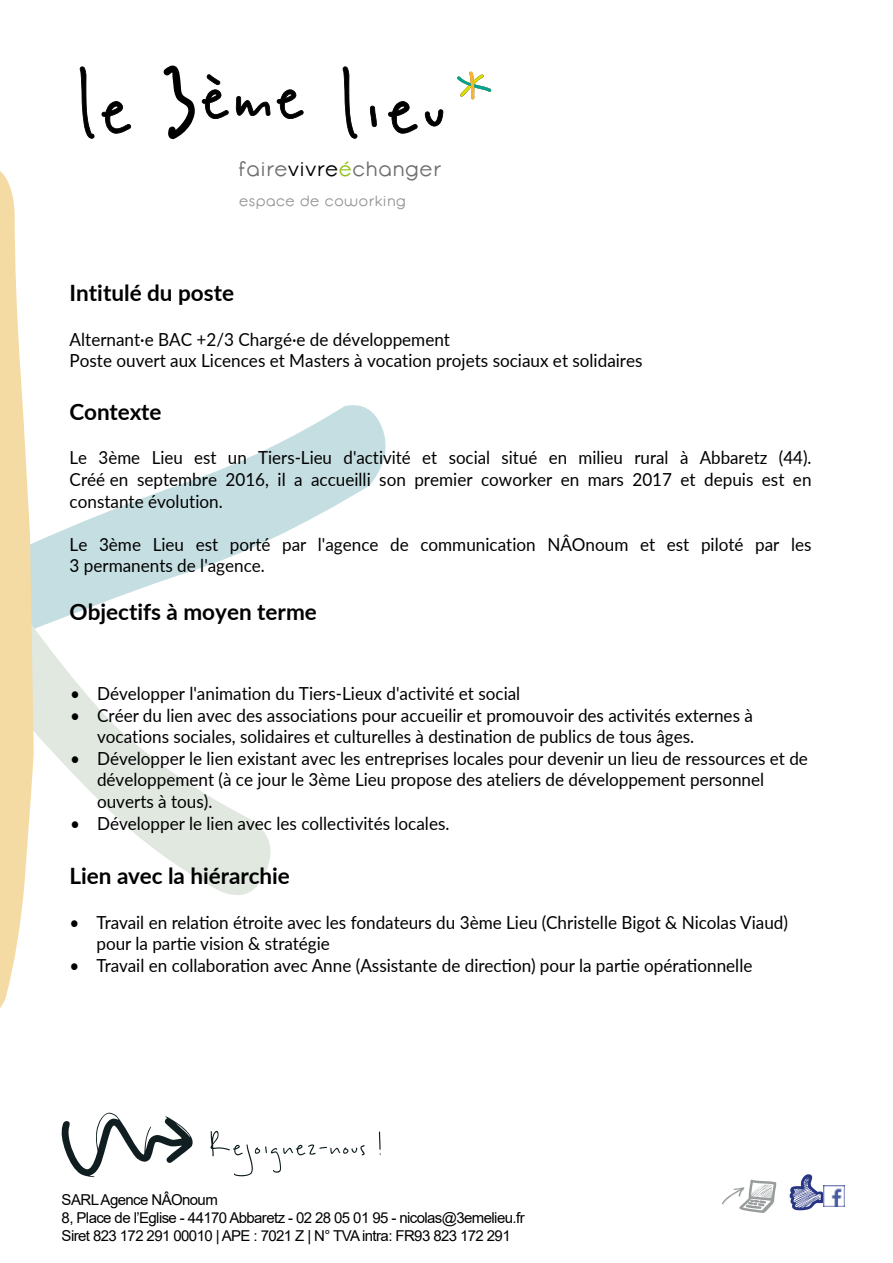
<style>
.page{position:relative;width:893px;height:1263px;background:#fff}
.page>*{position:absolute;margin:0;border:0;box-sizing:border-box;transform-origin:0 0}
.t1{font:700 22.5px "Lato";color:#000}
.t2{font:20.7px "Opificio";color:#706f6f}
.t3{font:18px/21.6px "Lato";color:#000;scale:.95 1}
.t4{font:18px/21.6px "Lato";color:#000;text-align:justify;scale:.94 1}
.t5{font:15px/18px "Arial";letter-spacing:-.04em;color:#000}
.t6{font:14.85px "Opificio";color:#2d3031}
.s1{color:#000}
.s2{color:#95c11f}
</style>
<div class="page">
<svg style="left:80px;top:66px;width:15px;height:73px"></svg>
<svg style="left:101px;top:101px;width:30px;height:33px"></svg>
<svg style="left:163px;top:66px;width:32px;height:73px"></svg>
<svg style="left:202px;top:74px;width:27px;height:45px"></svg>
<svg style="left:236px;top:96px;width:34px;height:20px"></svg>
<svg style="left:277px;top:89px;width:27px;height:30px"></svg>
<svg style="left:343px;top:66px;width:15px;height:73px"></svg>
<svg style="left:370px;top:106px;width:7px;height:21px"></svg>
<svg style="left:388px;top:101px;width:30px;height:33px"></svg>
<svg style="left:425px;top:109px;width:18px;height:18px"></svg>
<svg style="left:457px;top:72px;width:34px;height:27px"></svg>
<svg style="left:61px;top:1112px;width:132px;height:65px"></svg>
<svg style="left:211px;top:1131px;width:170px;height:45px"></svg>
<svg style="left:722px;top:1180px;width:54px;height:33px"></svg>
<svg style="left:789px;top:1174px;width:34px;height:36px"></svg>
<img style="left:823px;top:1185px;width:22px;height:22px">
<svg style="left:34px;top:405px;width:352px;height:152px"></svg>
<svg style="left:34px;top:557px;width:237px;height:338px"></svg>
<svg style="left:0;top:171px;width:34px;height:837px"></svg>
<p class="t2" style="left:238px;top:157px;width:205px">faire<span class="s1">vivre</span><span class="s2">é</span>changer</p>
<p class="t6" style="left:239px;top:192px;width:169px">espace de coworking</p>
<p class="t1" style="left:70px;top:276px;width:166px">Intitulé du poste</p>
<p class="t3" style="left:70px;top:327px;width:605px">Alternant·e BAC +2/3 Chargé·e de développement<br>Poste ouvert aux Licences et Masters à vocation projets sociaux et solidaires</p>
<p class="t1" style="left:70px;top:395px;width:93px">Contexte</p>
<p class="t4" style="left:70px;top:446px;width:791px">Le 3ème Lieu est un Tiers-Lieu d'activité et social situé en milieu rural à Abbaretz (44).<br>Créé en septembre 2016, il a accueilli son premier coworker en mars 2017 et depuis est en constante évolution.</p>
<p class="t3" style="left:70px;top:533px;width:782px">Le 3ème Lieu est porté par l'agence de communication NÂOnoum et est piloté par les<br>3 permanents de l'agence.</p>
<p class="t1" style="left:70px;top:595px;width:249px">Objectifs à moyen terme</p>
<p class="t3" style="left:70px;top:682px;width:475px">• Développer l'animation du Tiers-Lieux d'activité et social</p>
<p class="t3" style="left:97px;top:703px;width:692px;text-indent:-27px">• Créer du lien avec des associations pour accueilir et promouvoir des activités externes à vocations sociales, solidaires et culturelles à destination de publics de tous âges.</p>
<p class="t3" style="left:97px;top:747px;width:750px;text-indent:-27px">• Développer le lien existant avec les entreprises locales pour devenir un lieu de ressources et de développement (à ce jour le 3ème Lieu propose des ateliers de développement personnel ouverts à tous).</p>
<p class="t3" style="left:70px;top:811px;width:401px">• Développer le lien avec les collectivités locales.</p>
<p class="t1" style="left:69px;top:859px;width:222px">Lien avec la hiérarchie</p>
<p class="t3" style="left:96px;top:911px;width:729px;text-indent:-27px">• Travail en relation étroite avec les fondateurs du 3ème Lieu (Christelle Bigot &amp; Nicolas Viaud) pour la partie vision &amp; stratégie</p>
<p class="t3" style="left:69px;top:954px;width:720px">• Travail en collaboration avec Anne (Assistante de direction) pour la partie opérationnelle</p>
<p class="t5" style="left:62px;top:1190px;width:464px">SARL Agence NÂOnoum<br>8, Place de l’Eglise - 44170 Abbaretz - 02 28 05 01 95 - nicolas@3emelieu.fr<br>Siret 823 172 291 00010 | APE : 7021 Z | N° TVA intra: FR93 823 172 291</p>
</div>
